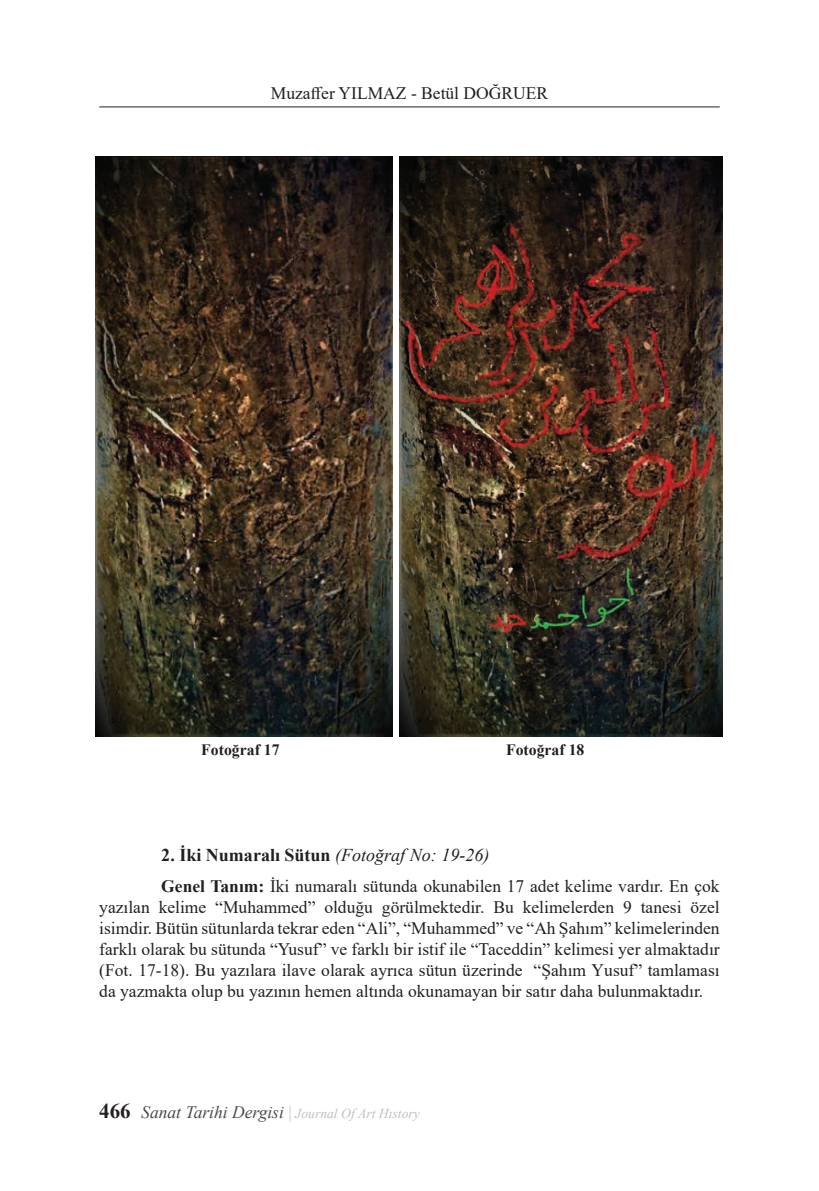
<style>
.page{position:relative;width:819px;height:1191px;background:#fff}
.page>*{position:absolute;margin:0;border:0;box-sizing:border-box;transform-origin:0 0}
.t1{font:700 18.03px "Times New Roman";color:#231f20}
.t2{font:17.5px/21px "Times New Roman";color:#231f20;text-align:justify}
.t3{font:700 16.8px "Times New Roman";color:#231f20}
.t4{font:700 15.75px "Times New Roman";color:#231f20}
.t5{font:italic 13.65px "Times New Roman";color:#c0bfbf}
.s1{font-weight:400;font-style:italic}
.s2{font-weight:700}
.s3{font-weight:700;font-style:normal;font-size:21px;color:#231f20}
.s4{font-size:17.5px;color:#494a4c}
.s5{font-style:normal;font-size:17.5px}
</style>
<div class="page">
<hr style="left:99px;top:107px;width:620px;height:1px;background:#231f20">
<img style="left:95px;top:157px;width:297px;height:580px">
<img style="left:400px;top:157px;width:322px;height:580px">
<p class="t2" style="left:271px;top:82px;width:279px">Muzaffer YILMAZ - Betül DOĞRUER</p>
<p class="t4" style="left:201px;top:738px;width:80px">Fotoğraf 17</p>
<p class="t4" style="left:506px;top:738px;width:80px">Fotoğraf 18</p>
<p class="t3" style="left:185px;top:740px;width:85px">Fotoğraf 17</p>
<p class="t3" style="left:202px;top:740px;width:85px">Fotoğraf 17</p>
<p class="t3" style="left:534px;top:740px;width:85px">Fotoğraf 18</p>
<p class="t3" style="left:518px;top:740px;width:85px">Fotoğraf 18</p>
<p class="t1" style="left:161px;top:842px;width:329px">2. İki Numaralı Sütun <span class="s1">(Fotoğraf No: 19-26)</span></p>
<p class="t2" style="left:99px;top:874px;width:622px;text-indent:62px"><span class="s2">Genel Tanım:</span> İki numaralı sütunda okunabilen 17 adet kelime vardır. En çok yazılan kelime “Muhammed” olduğu görülmektedir. Bu kelimelerden 9 tanesi özel isimdir. Bütün sütunlarda tekrar eden “Ali”, “Muhammed” ve “Ah Şahım” kelimelerinden farklı olarak bu sütunda “Yusuf” ve farklı bir istif ile “Taceddin” kelimesi yer almaktadır (Fot. 17-18). Bu yazılara ilave olarak ayrıca sütun üzerinde “Şahım Yusuf” tamlaması da yazmakta olup bu yazının hemen altında okunamayan bir satır daha bulunmaktadır.</p>
<p class="t5" style="left:99px;top:1104px;width:322px"><span class="s3">466</span> <span class="s4">Sanat Tarihi Dergisi</span> <span class="s5">|</span> Journal Of Art Hıstory</p>
</div>
